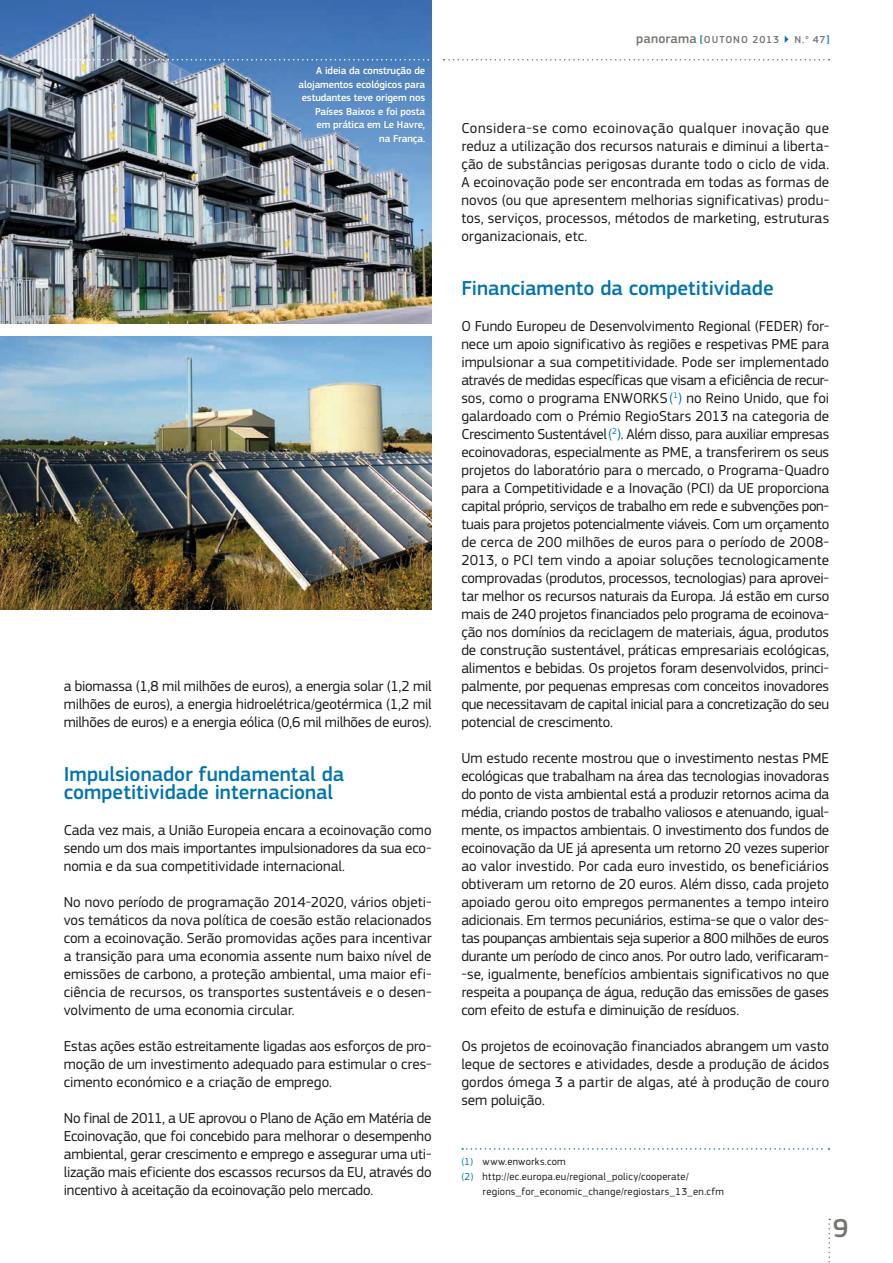
<style>
.page{position:relative;width:893px;height:1263px;background:#fff}
.page>*{position:absolute;margin:0;border:0;box-sizing:border-box;transform-origin:0 0}
.t1{font:500 27px "EC Square Sans Pro";color:#747770}
.t2{font:500 21px/18px "EC Square Sans Pro";color:#0074b0}
.t3{font:15px/18px "EC Square Sans Pro";letter-spacing:-.005em;color:#1b181c;text-align:justify}
.t4{font:500 10.5px/13.5px "EC Square Sans Pro";letter-spacing:-.01em;color:#fff;text-align:right}
.t5{font:10.5px "EC Square Sans Pro";letter-spacing:.025em;color:#1b181c}
.t6{font:500 10.5px "EC Square Sans Pro";letter-spacing:.075em;color:#747770}
.s1{font-size:13.5px}
.s2{color:#0074b0}
</style>
<div class="page">
<img style="left:0;top:337px;width:432px;height:273px">
<img style="left:0;top:0;width:432px;height:324px">
<svg style="left:462px;top:1148px;width:367px;height:2px"></svg>
<svg style="left:828px;top:1219px;width:2px;height:44px"></svg>
<svg style="left:65px;top:59px;width:764px;height:2px"></svg>
<p class="t4" style="left:298px;top:64px;width:128px">A ideia da construção de alojamentos ecológicos para estudantes teve origem nos<br>Países Baixos e foi posta<br>em prática em Le Havre,<br>na França.</p>
<p class="t3" style="left:64px;top:677px;width:369px">a biomassa (1,8 mil milhões de euros), a energia solar (1,2 mil milhões de euros), a energia hidroelétrica/geotérmica (1,2 mil milhões de euros) e a energia eólica (0,6 mil milhões de euros).</p>
<h2 class="t2" style="left:64px;top:765px;width:282px">Impulsionador fundamental da competitividade internacional</h2>
<p class="t3" style="left:64px;top:821px;width:369px">Cada vez mais, a União Europeia encara a ecoinovação como sendo um dos mais importantes impulsionadores da sua eco&shy;nomia e da sua competitividade internacional.</p>
<p class="t3" style="left:64px;top:893px;width:369px">No novo período de programação 2014-2020, vários objeti&shy;vos temáticos da nova política de coesão estão relacionados com a ecoinovação. Serão promovidas ações para incentivar a transição para uma economia assente num baixo nível de emissões de carbono, a proteção ambiental, uma maior efi&shy;ciência de recursos, os transportes sustentáveis e o desen&shy;volvimento de uma economia circular.</p>
<p class="t3" style="left:64px;top:1037px;width:369px">Estas ações estão estreitamente ligadas aos esforços de pro&shy;moção de um investimento adequado para estimular o cres&shy;cimento económico e a criação de emprego.</p>
<p class="t3" style="left:64px;top:1109px;width:369px">No final de 2011, a UE aprovou o Plano de Ação em Matéria de Ecoinovação, que foi concebido para melhorar o desempenho ambiental, gerar crescimento e emprego e assegurar uma uti&shy;lização mais eficiente dos escassos recursos da EU, através do incentivo à aceitação da ecoinovação pelo mercado.</p>
<p class="t6" style="left:636px;top:33px;width:195px"><span class="s1">panorama</span> <span class="s2">[</span>OUTONO 2013 <span class="s2">▶</span> N.<sup>o</sup> 47<span class="s2">]</span></p>
<p class="t3" style="left:461px;top:119px;width:369px">Considera-se como ecoinovação qualquer inovação que reduz a utilização dos recursos naturais e diminui a liberta&shy;ção de substâncias perigosas durante todo o ciclo de vida.<br>A ecoinovação pode ser encontrada em todas as formas de novos (ou que apresentem melhorias significativas) produ&shy;tos, serviços, processos, métodos de marketing, estruturas organizacionais, etc.</p>
<h2 class="t2" style="left:461px;top:279px;width:314px">Financiamento da competitividade</h2>
<p class="t3" style="left:461px;top:317px;width:369px">O Fundo Europeu de Desenvolvimento Regional (FEDER) for&shy;nece um apoio significativo às regiões e respetivas PME para impulsionar a sua competitividade. Pode ser implementado através de medidas específicas que visam a eficiência de recur&shy;sos, como o programa ENWORKS<span class="s2">(</span><sup>1</sup><span class="s2">)</span> no Reino Unido, que foi galardoado com o Prémio RegioStars 2013 na categoria de Crescimento Sustentável<span class="s2">(</span><sup>2</sup><span class="s2">)</span>. Além disso, para auxiliar empresas ecoinovadoras, especialmente as PME, a transferirem os seus projetos do laboratório para o mercado, o Programa-Quadro para a Competitividade e a Inovação (PCI) da UE proporciona capital próprio, serviços de trabalho em rede e subvenções pon&shy;tuais para projetos potencialmente viáveis. Com um orçamento de cerca de 200 milhões de euros para o período de 2008- 2013, o PCI tem vindo a apoiar soluções tecnologicamente comprovadas (produtos, processos, tecnologias) para aprovei&shy;tar melhor os recursos naturais da Europa. Já estão em curso mais de 240 projetos financiados pelo programa de ecoinova&shy;ção nos domínios da reciclagem de materiais, água, produtos de construção sustentável, práticas empresariais ecológicas, alimentos e bebidas. Os projetos foram desenvolvidos, princi&shy;palmente, por pequenas empresas com conceitos inovadores que necessitavam de capital inicial para a concretização do seu potencial de crescimento.</p>
<p class="t3" style="left:461px;top:749px;width:369px">Um estudo recente mostrou que o investimento nestas PME ecológicas que trabalham na área das tecnologias inovadoras do ponto de vista ambiental está a produzir retornos acima da média, criando postos de trabalho valiosos e atenuando, igual&shy;mente, os impactos ambientais. O investimento dos fundos de ecoinovação da UE já apresenta um retorno 20 vezes superior ao valor investido. Por cada euro investido, os beneficiários obtiveram um retorno de 20 euros. Além disso, cada projeto apoiado gerou oito empregos permanentes a tempo inteiro adicionais. Em termos pecuniários, estima-se que o valor des&shy;tas poupanças ambientais seja superior a 800 milhões de euros durante um período de cinco anos. Por outro lado, verificaram--se, igualmente, benefícios ambientais significativos no que respeita a poupança de água, redução das emissões de gases com efeito de estufa e diminuição de resíduos.</p>
<p class="t3" style="left:461px;top:1037px;width:369px">Os projetos de ecoinovação financiados abrangem um vasto leque de sectores e atividades, desde a produção de ácidos gordos ómega 3 a partir de algas, até à produção de couro sem poluição.</p>
<p class="t5" style="left:461px;top:1155px;width:106px"><span class="s2">(1)</span> www.enworks.com</p>
<p class="t5" style="left:461px;top:1170px;width:229px"><span class="s2">(2)</span> http://ec.europa.eu/regional_policy/cooperate/</p>
<p class="t5" style="left:483px;top:1185px;width:243px">regions_for_economic_change/regiostars_13_en.cfm</p>
<h1 class="t1" style="left:833px;top:1212px;width:17px">9</h1>
</div>
